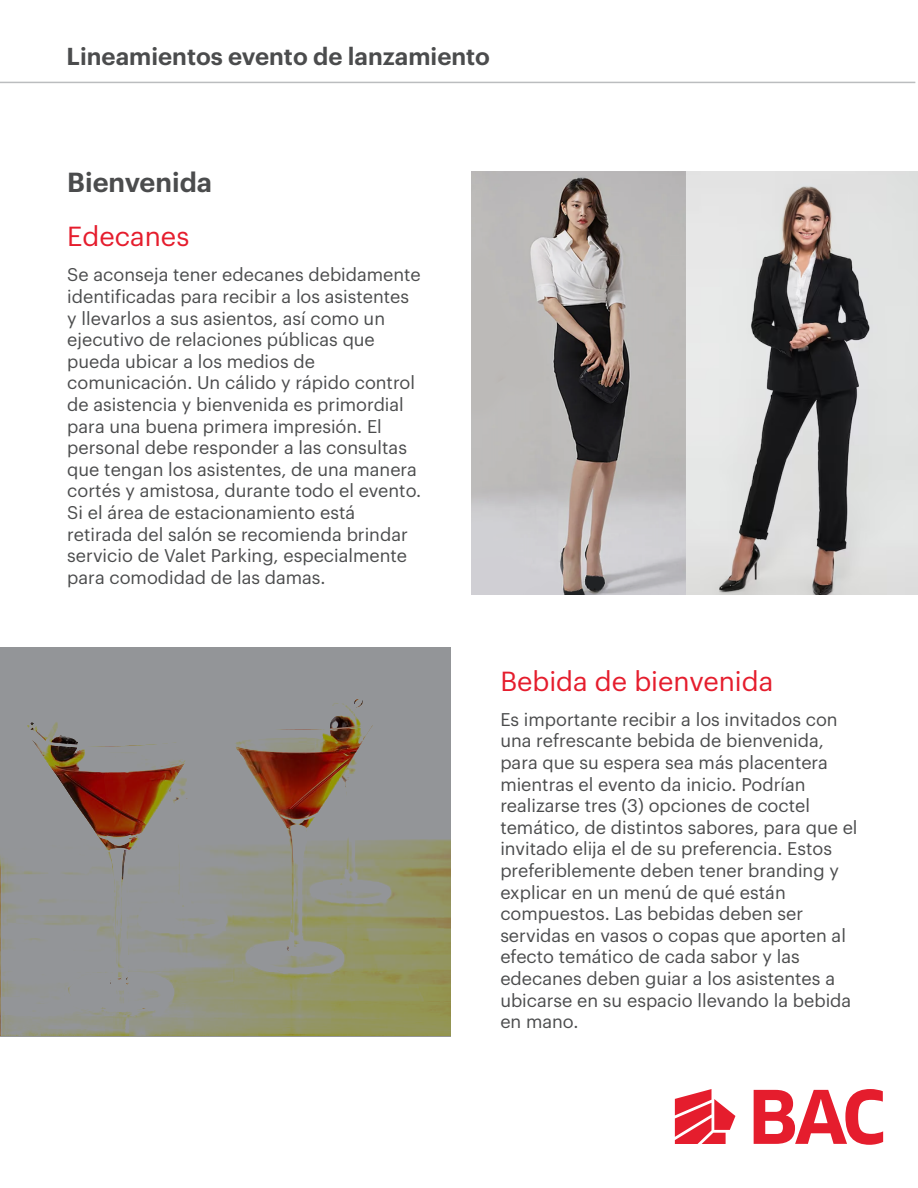
<style>
.page{position:relative;width:918px;height:1188px;background:#fff}
.page>*{position:absolute;margin:0;border:0;box-sizing:border-box;transform-origin:0 0}
.t1{font:27px "Graphik";color:#e51d2d}
.t2{font:600 27px "Graphik";color:#4b4c4d}
.t3{font:600 24px "Graphik";color:#4b4c4d}
.t4{font:18px/21.6px "Graphik";color:#4b4c4d}
</style>
<div class="page">
<svg style="left:0;top:647px;width:450px;height:390px;fill:#939598"></svg>
<svg style="left:675px;top:1089px;width:60px;height:55px"></svg>
<svg style="left:754px;top:1089px;width:129px;height:56px"></svg>
<hr style="left:0;top:82px;width:915px;height:1px;background:#bbbdbf">
<img style="left:471px;top:172px;width:447px;height:423px">
<h2 class="t3" style="left:67px;top:37px;width:425px">Lineamientos evento de lanzamiento</h2>
<h1 class="t2" style="left:67px;top:162px;width:146px">Bienvenida</h1>
<h1 class="t1" style="left:67px;top:216px;width:124px">Edecanes</h1>
<p class="t4" style="left:67px;top:263px;width:355px">Se aconseja tener edecanes debidamente identificadas para recibir a los asistentes y llevarlos a sus asientos, así como un ejecutivo de relaciones públicas que pueda ubicar a los medios de comunicación. Un cálido y rápido control de asistencia y bienvenida es primordial para una buena primera impresión. El personal debe responder a las consultas que tengan los asistentes, de una manera cortés y amistosa, durante todo el evento.<br>Si el área de estacionamiento está retirada del salón se recomienda brindar servicio de Valet Parking, especialmente para comodidad de las damas.</p>
<h1 class="t1" style="left:500px;top:661px;width:274px">Bebida de bienvenida</h1>
<p class="t4" style="left:500px;top:707px;width:359px">Es importante recibir a los invitados con una refrescante bebida de bienvenida, para que su espera sea más placentera mientras el evento da inicio. Podrían realizarse tres (3) opciones de coctel temático, de distintos sabores, para que el invitado elija el de su preferencia. Estos preferiblemente deben tener branding y explicar en un menú de qué están compuestos. Las bebidas deben ser servidas en vasos o copas que aporten al efecto temático de cada sabor y las edecanes deben guiar a los asistentes a ubicarse en su espacio llevando la bebida en mano.</p>
</div>
